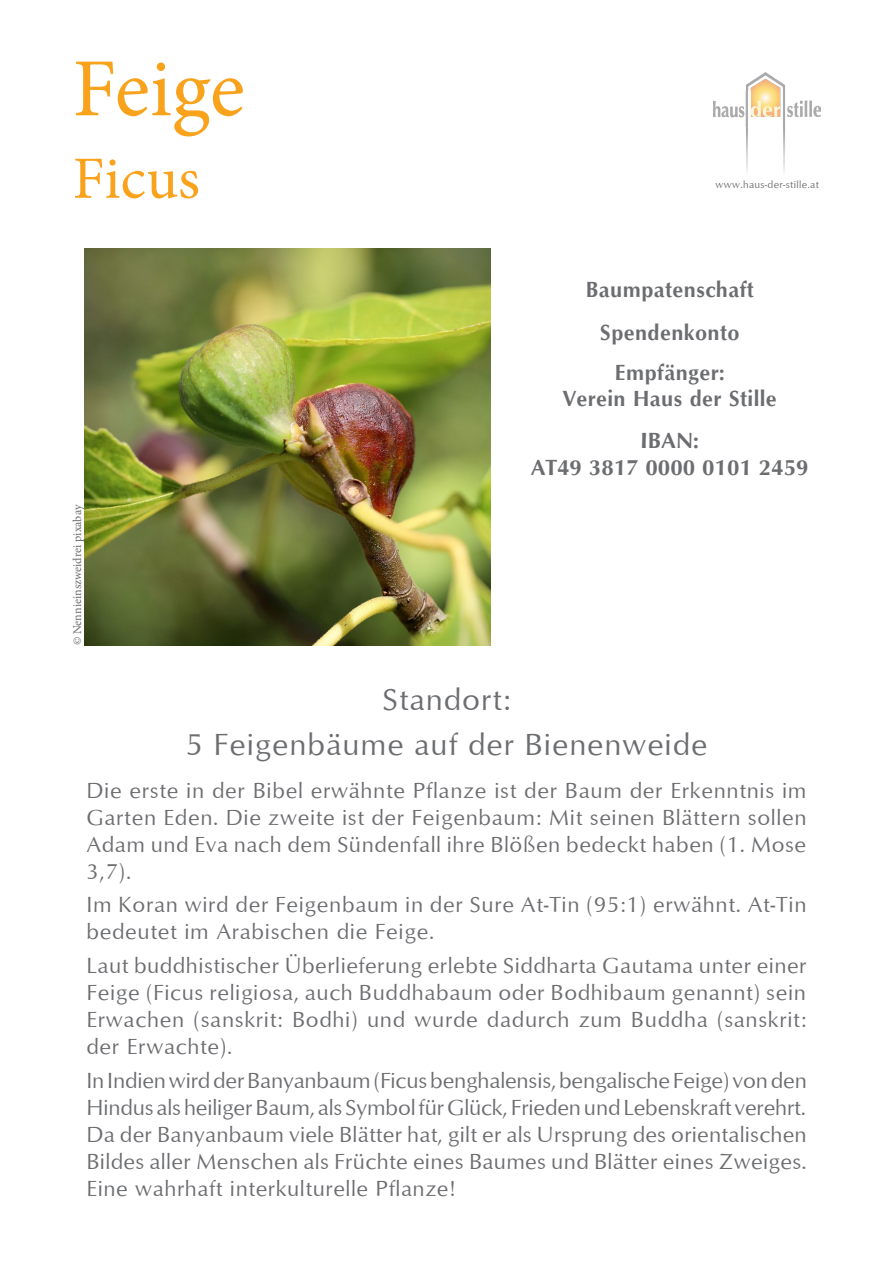
<style>
.page{position:relative;width:893px;height:1263px;background:#fff}
.page>*{position:absolute;margin:0;border:0;box-sizing:border-box;transform-origin:0 0}
.t1{font:82.5px "Minion Pro";letter-spacing:-.005em;color:#f9a21c}
.t2{font:60px "Minion Pro";color:#f9a21c}
.Standort{font:31.5px/44.7px "Optimum";letter-spacing:.03em;color:#6c6d70;text-align:center}
.Standort-2{font:22.5px/27px "Optimum";letter-spacing:.03em;color:#6c6d70;text-align:justify}
.t3{font:700 22.5px "Optimum";letter-spacing:.02em;color:#6c6d70;scale:.95 1}
.t4{font:700 22.5px "Optimum";color:#6c6d70}
.t5{font:700 22.5px "Optimum";letter-spacing:.02em;color:#6c6d70}
.t6{font:12px "Minion Pro";color:#6c6d70}
.Standort-3{font:10.5px "Optimum";letter-spacing:.03em;color:#6c6d70}
</style>
<div class="page">
<img style="left:85px;top:248px;width:406px;height:398px">
<img style="left:714px;top:72px;width:107px;height:100px">
<p class="t1" style="left:73px;top:34px;width:174px">Feige</p>
<p class="t2" style="left:73px;top:138px;width:129px">Ficus</p>
<p class="t6" style="left:69px;top:645px;width:142px;rotate:-90deg">© Nennieinszweidrei pixabay</p>
<p class="Standort-3" style="left:716px;top:178px;width:105px">www.haus-der-stille.at</p>
<p class="t3" style="left:586px;top:277px;width:178px">Baumpatenschaft</p>
<p class="t3" style="left:600px;top:319px;width:148px">Spendenkonto</p>
<p class="t3" style="left:615px;top:359px;width:117px">Empfänger:</p>
<p class="t3" style="left:563px;top:385px;width:227px">Verein Haus der Stille</p>
<p class="t5" style="left:641px;top:428px;width:60px">IBAN:</p>
<p class="t4" style="left:531px;top:454px;width:279px">AT49 3817 0000 0101 2459</p>
<p class="Standort" style="left:186px;top:676px;width:523px">Standort:<br>5 Feigenbäume auf der Bienenweide</p>
<p class="Standort-2" style="left:86px;top:776px;width:722px">Die erste in der Bibel erwähnte Pflanze ist der Baum der Erkenntnis im Garten Eden. Die zweite ist der Feigenbaum: Mit seinen Blättern sollen Adam und Eva nach dem Sündenfall ihre Blößen bedeckt haben (1. Mose 3,7).</p>
<p class="Standort-2" style="left:86px;top:890px;width:721px">Im Koran wird der Feigenbaum in der Sure At-Tin (95:1) erwähnt. At-Tin bedeutet im Arabischen die Feige.</p>
<p class="Standort-2" style="left:86px;top:951px;width:722px">Laut buddhistischer Überlieferung erlebte Siddharta Gautama unter einer Feige (Ficus religiosa, auch Buddhabaum oder Bodhibaum genannt) sein Erwachen (sanskrit: Bodhi) und wurde dadurch zum Buddha (sanskrit: der Erwachte).</p>
<p class="Standort-2" style="left:86px;top:1066px;width:722px">In Indien wird der Banyanbaum (Ficus benghalensis, bengalische Feige) von den Hindus als heiliger Baum, als Symbol für Glück, Frieden und Lebenskraft verehrt.<br>Da der Banyanbaum viele Blätter hat, gilt er als Ursprung des orientalischen Bildes aller Menschen als Früchte eines Baumes und Blätter eines Zweiges.<br>Eine wahrhaft interkulturelle Pflanze!</p>
</div>
